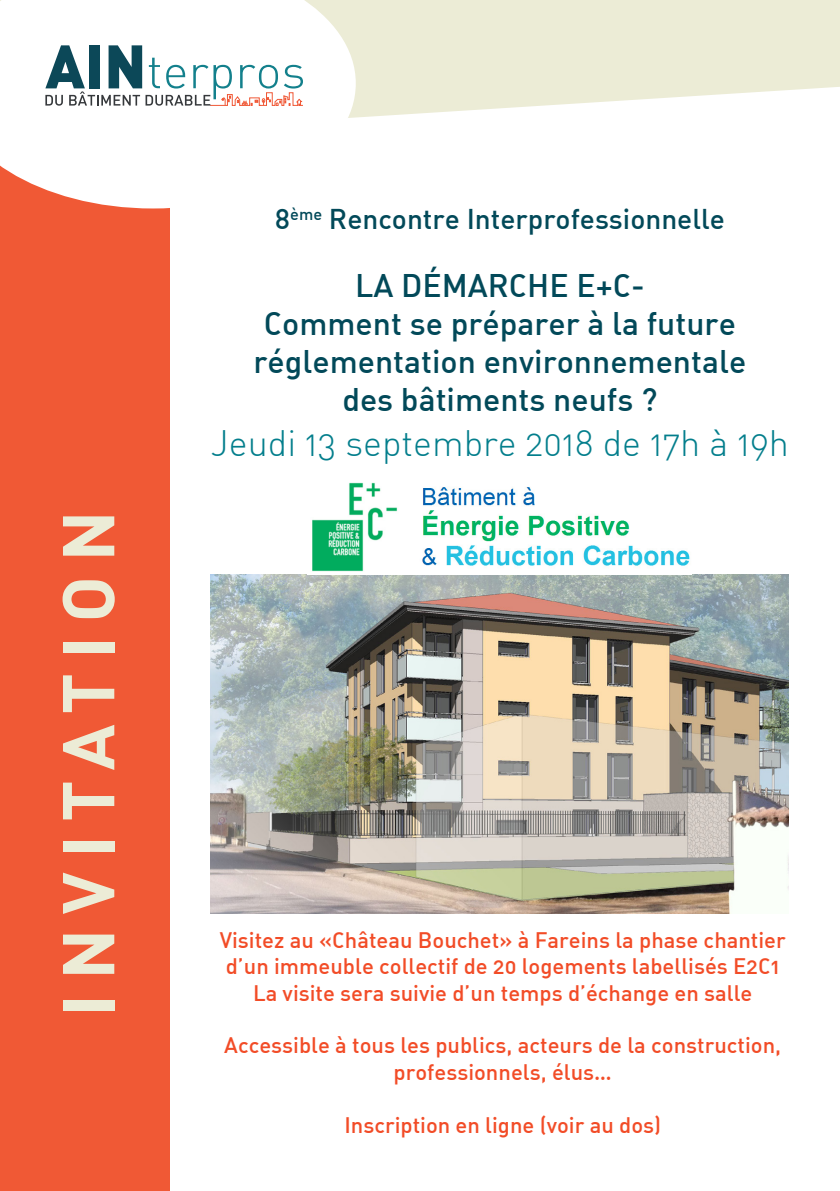
<style>
.page{position:relative;width:840px;height:1191px;background:#fff}
.page>*{position:absolute;margin:0;border:0;box-sizing:border-box;transform-origin:0 0}
.t1{font:700 72px "DIN";letter-spacing:.2em;color:#ececd6}
.t2{font:300 36px "DIN Alternate";color:#037e8c}
.t3{font:500 32px/38px "DIN Alternate";color:#024959;text-align:center}
.t4{font:500 28px "DIN Alternate";color:#024959}
.t5{font:500 22px/26.4px "DIN Alternate";color:#f24c27}
</style>
<div class="page">
<div style="left:0;top:0;width:169px;height:1191px;background:#f05935"></div>
<svg style="left:355px;top:0;width:484px;height:118px;background:#eeeedb"></svg>
<svg style="left:0;top:0;width:355px;height:208px"></svg>
<svg style="left:45px;top:45px;width:258px;height:61px"></svg>
<img style="left:211px;top:574px;width:577px;height:339px">
<img style="left:312px;top:482px;width:378px;height:90px">
<p class="t1" style="left:41px;top:1016px;width:507px;rotate:-90deg">INVITATION</p>
<p class="t4" style="left:275px;top:201px;width:451px">8<sup>ème</sup> Rencontre Interprofessionnelle</p>
<p class="t3" style="left:355px;top:265px;width:291px">LA DÉMARCHE E+C-</p>
<p class="t3" style="left:253px;top:303px;width:494px">Comment se préparer à la future réglementation environnementale des bâtiments neufs ?</p>
<p class="t2" style="left:211px;top:421px;width:579px">Jeudi 13 septembre 2018 de 17h à 19h</p>
<p class="t5" style="left:219px;top:926px;width:567px">Visitez au «Château Bouchet» à Fareins la phase chantier d’un immeuble collectif de 20 logements labellisés E2C1</p>
<p class="t5" style="left:253px;top:978px;width:500px">La visite sera suivie d’un temps d’échange en salle</p>
<p class="t5" style="left:224px;top:1031px;width:558px;text-align:center">Accessible à tous les publics, acteurs de la construction, professionnels, élus…</p>
<p class="t5" style="left:344px;top:1110px;width:318px">Inscription en ligne (voir au dos)</p>
</div>
